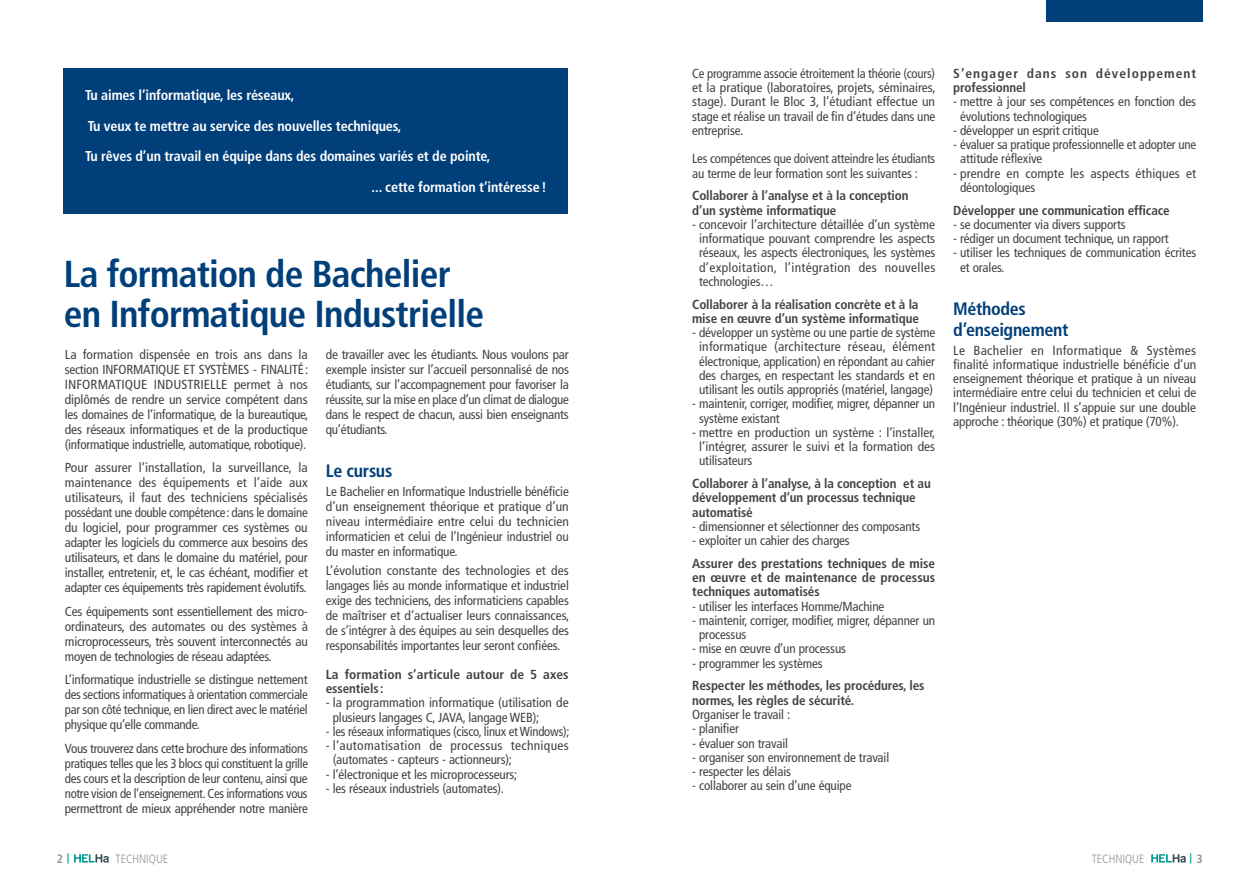
<style>
.page{position:relative;width:1259px;height:893px;background:#fff}
.page>*{position:absolute;margin:0;border:0;box-sizing:border-box;transform-origin:0 0}
.t1{font:700 condensed 37.5px/40.5px "Frutiger LT Std";letter-spacing:-.02em;color:#003f79}
.t2{font:700 condensed 18px/21.6px "Frutiger LT Std";letter-spacing:-.02em;color:#003f79}
.t3{font:700 condensed 14.25px "Frutiger LT Std";letter-spacing:-.01em;color:#fff}
.t4{font:condensed 13.2px/15px "Frutiger LT Std";letter-spacing:-.01em;color:#434345;text-align:justify}
.t5{font:700 condensed 13.2px/14.2px "Frutiger LT Std";letter-spacing:-.01em;color:#434345}
.t6{font:condensed 13.2px/14.2px "Frutiger LT Std";letter-spacing:.02em;color:#434345}
.t7{font:condensed 13.2px/14.2px "Frutiger LT Std";letter-spacing:.01em;color:#434345}
.t8{font:700 condensed 13.2px/14.2px "Frutiger LT Std";letter-spacing:.075em;color:#434345}
.t9{font:300 condensed 12px "Frutiger LT Std";color:#929395}
.t10{font:700 condensed 12px "Frutiger LT Std";color:#929395}
.t11{font:700 condensed 10.35px "Frutiger LT Std";color:#009790;scale:1.16 1}
.s1{font-size:10.35px;color:#009790}
.s2{font-size:12px;color:#929395}
</style>
<div class="page">
<svg style="left:1151px;top:854px;width:34px;height:9px"></svg>
<svg style="left:74px;top:854px;width:35px;height:9px"></svg>
<div style="left:1046px;top:0;width:157px;height:21px;background:#003f79"></div>
<div style="left:64px;top:68px;width:504px;height:146px;background:#003f79"></div>
<p class="t3" style="left:85px;top:87px;width:211px">Tu aimes l’informatique, les réseaux,</p>
<p class="t3" style="left:88px;top:117px;width:315px">Tu veux te mettre au service des nouvelles techniques,</p>
<p class="t3" style="left:85px;top:148px;width:407px">Tu rêves d’un travail en équipe dans des domaines variés et de pointe,</p>
<p class="t3" style="left:372px;top:179px;width:176px">... cette formation t’intéresse!</p>
<h1 class="t1" style="left:64px;top:253px;width:422px">La formation de Bachelier en Informatique Industrielle</h1>
<p class="t4" style="left:65px;top:347px;width:245px">La formation dispensée en trois ans dans la section INFORMATIQUE ET SYSTÈMES - FINALITÉ:<br>INFORMATIQUE INDUSTRIELLE permet à nos diplômés de rendre un service compétent dans les domaines de l’informatique, de la bureautique, des réseaux informatiques et de la productique (informatique industrielle, automatique, robotique).</p>
<p class="t4" style="left:65px;top:460px;width:245px">Pour assurer l’installation, la surveillance, la maintenance des équipements et l’aide aux utilisateurs, il faut des techniciens spécialisés possédant une double compétence: dans le domaine du logiciel, pour programmer ces systèmes ou adapter les logiciels du commerce aux besoins des utilisateurs, et dans le domaine du matériel, pour installer, entretenir, et, le cas échéant, modifier et adapter ces équipements très rapidement évolutifs.</p>
<p class="t4" style="left:65px;top:604px;width:245px">Ces équipements sont essentiellement des micro&shy;ordinateurs, des automates ou des systèmes à microprocesseurs, très souvent interconnectés au moyen de technologies de réseau adaptées.</p>
<p class="t4" style="left:65px;top:672px;width:244px">L’informatique industrielle se distingue nettement des sections informatiques à orientation commerciale par son côté technique, en lien direct avec le matériel physique qu’elle commande.</p>
<p class="t4" style="left:65px;top:741px;width:245px">Vous trouverez dans cette brochure des informations pratiques telles que les 3 blocs qui constituent la grille des cours et la description de leur contenu, ainsi que notre vision de l’enseignement. Ces informations vous permettront de mieux appréhender notre manière</p>
<p class="t4" style="left:326px;top:347px;width:245px">de travailler avec les étudiants. Nous voulons par exemple insister sur l’accueil personnalisé de nos étudiants, sur l’accompagnement pour favoriser la réussite, sur la mise en place d’un climat de dialogue dans le respect de chacun, aussi bien enseignants qu’étudiants.</p>
<h2 class="t2" style="left:326px;top:460px;width:68px">Le cursus</h2>
<p class="t4" style="left:326px;top:484px;width:244px">Le Bachelier en Informatique Industrielle bénéficie d’un enseignement théorique et pratique d’un niveau intermédiaire entre celui du technicien informaticien et celui de l’Ingénieur industriel ou du master en informatique.</p>
<p class="t4" style="left:326px;top:563px;width:245px">L’évolution constante des technologies et des langages liés au monde informatique et industriel exige des techniciens, des informaticiens capables de maîtriser et d’actualiser leurs connaissances, de s’intégrer à des équipes au sein desquelles des responsabilités importantes leur seront confiées.</p>
<p class="t5" style="left:326px;top:667px;width:244px">La formation s’articule autour de 5 axes essentiels :</p>
<p class="t4" style="left:333px;top:696px;width:237px;line-height:14.2px;text-indent:-7px">- la programmation informatique (utilisation de plusieurs langages C, JAVA, langage WEB);</p>
<p class="t4" style="left:326px;top:724px;width:245px">- les réseaux informatiques (cisco, linux et Windows);</p>
<p class="t6" style="left:333px;top:738px;width:238px;text-indent:-7px">- l’automatisation de processus techniques (automates - capteurs - actionneurs);</p>
<p class="t4" style="left:326px;top:767px;width:193px">- l’électronique et les microprocesseurs;</p>
<p class="t4" style="left:326px;top:781px;width:180px">- les réseaux industriels (automates).</p>
<p class="t4" style="left:692px;top:66px;width:245px;line-height:14.2px">Ce programme associe étroitement la théorie (cours) et la pratique (laboratoires, projets, séminaires, stage). Durant le Bloc 3, l’étudiant effectue un stage et réalise un travail de fin d’études dans une entreprise.</p>
<p class="t4" style="left:692px;top:152px;width:245px;line-height:14.2px">Les compétences que doivent atteindre les étudiants au terme de leur formation sont les suivantes :</p>
<p class="t5" style="left:692px;top:189px;width:218px">Collaborer à l’analyse et à la conception d’un système informatique</p>
<p class="t4" style="left:699px;top:217px;width:238px;line-height:14.2px;text-indent:-7px">- concevoir l’architecture détaillée d’un système informatique pouvant comprendre les aspects réseaux, les aspects électroniques, les systèmes d’exploitation, l’intégration des nouvelles technologies…</p>
<p class="t5" style="left:692px;top:297px;width:228px">Collaborer à la réalisation concrète et à la mise en œuvre d’un système informatique</p>
<p class="t4" style="left:692px;top:326px;width:244px;line-height:14.2px;text-align:center">- développer un système ou une partie de système informatique (architecture réseau, élément électronique, application) en répondant au cahier des charges, en respectant les standards et en utilisant les outils appropriés (matériel, langage)</p>
<p class="t4" style="left:699px;top:397px;width:238px;line-height:14.2px;text-indent:-7px">- maintenir, corriger, modifier, migrer, dépanner un système existant</p>
<p class="t4" style="left:699px;top:425px;width:238px;line-height:14.2px;text-indent:-7px">- mettre en production un système : l’installer, l’intégrer, assurer le suivi et la formation des utilisateurs</p>
<p class="t5" style="left:692px;top:476px;width:240px">Collaborer à l’analyse, à la conception et au développement d’un processus technique automatisé</p>
<p class="t4" style="left:692px;top:519px;width:229px">- dimensionner et sélectionner des composants</p>
<p class="t4" style="left:692px;top:533px;width:159px">- exploiter un cahier des charges</p>
<p class="t5" style="left:692px;top:556px;width:244px;text-align:justify">Assurer des prestations techniques de mise en œuvre et de maintenance de processus techniques automatisés</p>
<p class="t4" style="left:692px;top:599px;width:194px">- utiliser les interfaces Homme/Machine</p>
<p class="t4" style="left:699px;top:613px;width:238px;line-height:14.2px;text-indent:-7px">- maintenir, corriger, modifier, migrer, dépanner un processus</p>
<p class="t4" style="left:692px;top:641px;width:155px">- mise en œuvre d’un processus</p>
<p class="t4" style="left:692px;top:656px;width:132px">- programmer les systèmes</p>
<p class="t5" style="left:692px;top:679px;width:234px">Respecter les méthodes, les procédures, les normes, les règles de sécurité.</p>
<p class="t4" style="left:692px;top:707px;width:100px">Organiser le travail :</p>
<p class="t4" style="left:692px;top:721px;width:48px">- planifier</p>
<p class="t4" style="left:692px;top:735px;width:97px">- évaluer son travail</p>
<p class="t4" style="left:692px;top:750px;width:199px">- organiser son environnement de travail</p>
<p class="t4" style="left:692px;top:764px;width:100px">- respecter les délais</p>
<p class="t4" style="left:692px;top:778px;width:161px">- collaborer au sein d’une équipe</p>
<p class="t8" style="left:953px;top:66px;width:245px">S’engager dans son développement professionnel</p>
<p class="t4" style="left:960px;top:95px;width:237px;line-height:14.2px;text-indent:-7px">- mettre à jour ses compétences en fonction des évolutions technologiques</p>
<p class="t4" style="left:953px;top:123px;width:147px">- développer un esprit critique</p>
<p class="t4" style="left:960px;top:138px;width:238px;line-height:14.2px;text-indent:-7px">- évaluer sa pratique professionnelle et adopter une attitude réflexive</p>
<p class="t7" style="left:960px;top:166px;width:237px;text-indent:-7px">- prendre en compte les aspects éthiques et déontologiques</p>
<p class="t5" style="left:953px;top:203px;width:218px">Développer une communication efficace</p>
<p class="t4" style="left:953px;top:217px;width:174px">- se documenter via divers supports</p>
<p class="t4" style="left:953px;top:231px;width:217px">- rédiger un document technique, un rapport</p>
<p class="t4" style="left:960px;top:246px;width:238px;line-height:14.2px;text-indent:-7px">- utiliser les techniques de communication écrites et orales.</p>
<h2 class="t2" style="left:953px;top:297px;width:117px">Méthodes d’enseignement</h2>
<p class="t4" style="left:953px;top:343px;width:245px;line-height:14.2px">Le Bachelier en Informatique &amp; Systèmes finalité informatique industrielle bénéficie d’un enseignement théorique et pratique à un niveau intermédiaire entre celui du technicien et celui de l’Ingénieur industriel. Il s’appuie sur une double approche : théorique (30%) et pratique (70%).</p>
<p class="t10" style="left:57px;top:851px;width:14px">2 <span class="s1">|</span></p>
<p class="t9" style="left:116px;top:852px;width:54px">TECHNIQUE</p>
<p class="t9" style="left:1091px;top:852px;width:54px">TECHNIQUE</p>
<p class="t11" style="left:1189px;top:851px;width:13px">| <span class="s2">3</span></p>
</div>
